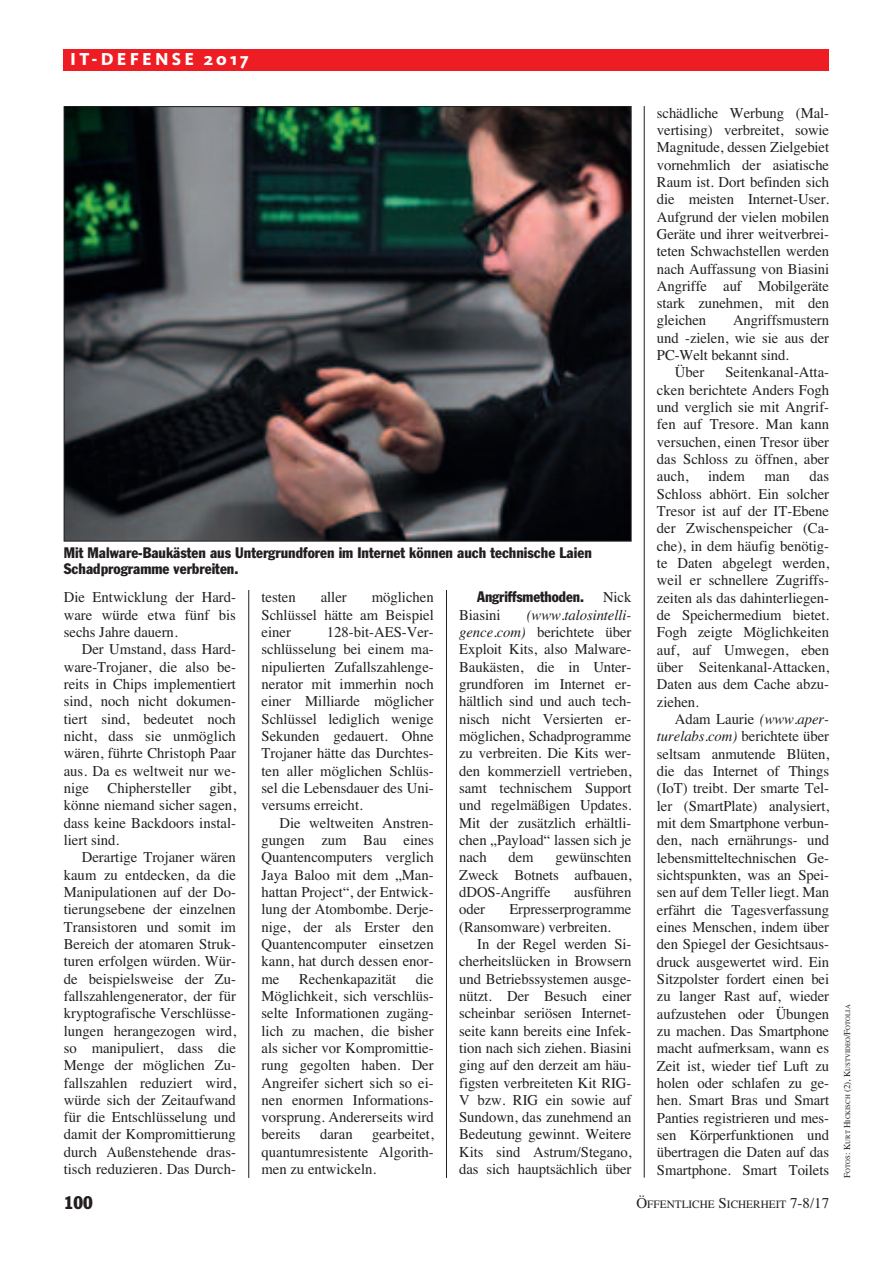
<style>
.page{position:relative;width:893px;height:1263px;background:#fff}
.page>*{position:absolute;margin:0;border:0;box-sizing:border-box;transform-origin:0 0}
.t1{font:800 18px "Kievit";letter-spacing:.175em;color:#fff}
.t2{font:condensed 18px "Franklin Gothic";color:#231f20}
.t3{font:15px/17.4px "Times";color:#231f20;text-align:justify}
.t4{font:condensed 15px/15.8px "Franklin Gothic";color:#231f20}
.t5{font:11.25px "Times";color:#231f20}
.t6{font:6.75px "Times";color:#231f20}
.s1{font-style:italic}
.s2{font-size:15px}
.s3{font-size:9px}
</style>
<div class="page">
<div style="left:64px;top:49px;width:765px;height:21px;background:#ee1d23"></div>
<hr style="left:248px;top:590px;width:1px;height:588px;background:#231f20">
<hr style="left:446px;top:590px;width:1px;height:588px;background:#231f20">
<hr style="left:644px;top:106px;width:1px;height:1071px;background:#231f20">
<img style="left:66px;top:108px;width:563px;height:431px">
<p class="t1" style="left:70px;top:53px;width:180px">IT-DEFENSE 2017</p>
<p class="t4" style="left:64px;top:546px;width:530px">Mit Malware-Baukästen aus Untergrundforen im Internet können auch technische Laien<br>Schadprogramme verbreiten.</p>
<p class="t3" style="left:64px;top:588px;width:174px">Die Entwicklung der Hard&shy;ware würde etwa fünf bis sechs Jahre dauern.</p>
<p class="t3" style="left:64px;top:640px;width:174px;text-indent:18px">Der Umstand, dass Hard&shy;ware-Trojaner, die also be&shy;reits in Chips implementiert sind, noch nicht dokumen&shy;tiert sind, bedeutet noch nicht, dass sie unmöglich wären, führte Christoph Paar aus. Da es weltweit nur we&shy;nige Chiphersteller gibt, könne niemand sicher sagen, dass keine Backdoors instal&shy;liert sind.</p>
<p class="t3" style="left:64px;top:848px;width:174px;text-indent:18px">Derartige Trojaner wären kaum zu entdecken, da die Manipulationen auf der Do&shy;tierungsebene der einzelnen Transistoren und somit im Bereich der atomaren Struk&shy;turen erfolgen würden. Wür&shy;de beispielsweise der Zu&shy;fallszahlengenerator, der für kryptografische Verschlüsse&shy;lungen herangezogen wird, so manipuliert, dass die Menge der möglichen Zu&shy;fallszahlen reduziert wird, würde sich der Zeitaufwand für die Entschlüsselung und damit der Kompromittierung durch Außenstehende dras&shy;tisch reduzieren. Das Durch-</p>
<p class="t3" style="left:262px;top:588px;width:36px">testen</p>
<p class="t3" style="left:321px;top:588px;width:28px">aller</p>
<p class="t3" style="left:262px;top:588px;width:174px;text-indent:110px">möglichen Schlüssel hätte am Beispiel einer</p>
<p class="t3" style="left:262px;top:623px;width:174px;text-indent:65px">128-bit-AES-Ver&shy;schlüsselung bei einem ma&shy;nipulierten Zufallszahlenge&shy;nerator mit immerhin noch einer Milliarde möglicher Schlüssel lediglich wenige Sekunden gedauert. Ohne Trojaner hätte das Durchtes&shy;ten aller möglichen Schlüs&shy;sel die Lebensdauer des Uni&shy;versums erreicht.</p>
<p class="t3" style="left:261px;top:814px;width:174px;text-indent:18px">Die weltweiten Anstren&shy;gungen zum Bau eines Quantencomputers verglich Jaya Baloo mit dem „Man&shy;hattan Project“, der Entwick&shy;lung der Atombombe. Derje&shy;nige, der als Erster den Quantencomputer einsetzen kann, hat durch dessen enor&shy;me</p>
<p class="t3" style="left:261px;top:970px;width:174px;text-indent:154px">die Möglichkeit, sich verschlüs&shy;selte Informationen zugäng&shy;lich zu machen, die bisher als sicher vor Kompromittie&shy;rung gegolten haben. Der Angreifer sichert sich so ei&shy;nen enormen Informations&shy;vorsprung. Andererseits wird bereits</p>
<p class="t3" style="left:299px;top:970px;width:99px">Rechenkapazität</p>
<p class="t3" style="left:320px;top:1125px;width:34px">daran</p>
<p class="t3" style="left:261px;top:1126px;width:174px;text-indent:111px">gearbeitet, quantumresistente Algorith&shy;men zu entwickeln.</p>
<p class="t4" style="left:477px;top:590px;width:108px">Angriffsmethoden.</p>
<p class="t3" style="left:603px;top:588px;width:30px">Nick</p>
<p class="t3" style="left:459px;top:606px;width:43px">Biasini</p>
<p class="t3" style="left:459px;top:606px;width:174px;text-indent:68px"><span class="s1">(www.talosintelli&shy;gence.com)</span> berichtete über Exploit Kits, also Malware-Baukästen, die in Unter&shy;grundforen im Internet er&shy;hältlich sind und auch tech&shy;nisch nicht Versierten er&shy;möglichen, Schadprogramme zu verbreiten. Die Kits wer&shy;den kommerziell vertrieben, samt technischem Support und regelmäßigen Updates.<br>Mit der zusätzlich erhältli&shy;chen „Payload“ lassen sich je nach</p>
<p class="t3" style="left:508px;top:848px;width:27px">dem</p>
<p class="t3" style="left:459px;top:848px;width:174px;text-indent:96px">gewünschten Zweck Botnets aufbauen, dDOS-Angriffe</p>
<p class="t3" style="left:574px;top:883px;width:59px">ausführen</p>
<p class="t3" style="left:459px;top:900px;width:27px">oder</p>
<p class="t3" style="left:459px;top:900px;width:174px;text-indent:50px">Erpresserprogramme (Ransomware) verbreiten.</p>
<p class="t3" style="left:459px;top:935px;width:174px;text-indent:18px">In der Regel werden Si&shy;cherheitslücken in Browsern und Betriebssystemen ausge&shy;nützt. Der Besuch einer scheinbar seriösen Internet&shy;seite kann bereits eine Infek&shy;tion nach sich ziehen. Biasini ging auf den derzeit am häu&shy;figsten verbreiteten Kit RIG-V bzw. RIG ein sowie auf Sundown, das zunehmend an Bedeutung gewinnt. Weitere Kits sind Astrum/Stegano, das sich hauptsächlich über</p>
<p class="t3" style="left:657px;top:104px;width:174px">schädliche Werbung (Mal&shy;vertising) verbreitet, sowie Magnitude, dessen Zielgebiet vornehmlich der asiatische Raum ist. Dort befinden sich die meisten Internet-User.<br>Aufgrund der vielen mobilen Geräte und ihrer weitverbrei&shy;teten Schwachstellen werden nach Auffassung von Biasini Angriffe auf Mobilgeräte stark zunehmen, mit den gleichen</p>
<p class="t3" style="left:733px;top:312px;width:98px">Angriffsmustern</p>
<p class="t3" style="left:657px;top:329px;width:174px">und -zielen, wie sie aus der</p>
<p class="t3" style="left:657px;top:346px;width:134px">PC-Welt bekannt sind.</p>
<p class="t3" style="left:675px;top:364px;width:31px">Über</p>
<p class="t3" style="left:657px;top:364px;width:174px;text-indent:69px">Seitenkanal-Atta&shy;cken berichtete Anders Fogh und verglich sie mit Angrif&shy;fen auf Tresore. Man kann versuchen, einen Tresor über das Schloss zu öffnen, aber auch,</p>
<p class="t3" style="left:657px;top:468px;width:174px;text-indent:153px">das Schloss abhört. Ein solcher Tresor ist auf der IT-Ebene der Zwischenspeicher (Ca&shy;che), in dem häufig benötig&shy;te Daten abgelegt werden, weil er schnellere Zugriffs&shy;zeiten als das dahinterliegen&shy;de Speichermedium bietet.<br>Fogh zeigte Möglichkeiten auf, auf Umwegen, eben über Seitenkanal-Attacken, Daten aus dem Cache abzu&shy;ziehen.</p>
<p class="t3" style="left:657px;top:710px;width:174px;text-indent:18px">Adam Laurie <span class="s1">(www.aper&shy;turelabs.com)</span> berichtete über seltsam anmutende Blüten, die das Internet of Things (IoT) treibt. Der smarte Tel&shy;ler (SmartPlate) analysiert, mit dem Smartphone verbun&shy;den, nach ernährungs- und lebensmitteltechnischen Ge&shy;sichtspunkten, was an Spei&shy;sen auf dem Teller liegt. Man erfährt die Tagesverfassung eines Menschen, indem über den Spiegel der Gesichtsaus&shy;druck ausgewertet wird. Ein Sitzpolster fordert einen bei zu langer Rast auf, wieder aufzustehen oder Übungen zu machen. Das Smartphone macht aufmerksam, wann es Zeit ist, wieder tief Luft zu holen oder schlafen zu ge&shy;hen. Smart Bras und Smart Panties registrieren und mes&shy;sen Körperfunktionen und übertragen die Daten auf das Smartphone. Smart Toilets</p>
<p class="t3" style="left:708px;top:467px;width:38px">indem</p>
<p class="t3" style="left:764px;top:467px;width:27px">man</p>
<p class="t2" style="left:64px;top:1196px;width:30px">100</p>
<p class="t5" style="left:636px;top:1198px;width:194px"><span class="s2">Ö</span>FFENTLICHE <span class="s2">S</span>ICHERHEIT <span class="s2">7-8/17</span></p>
<p class="t6" style="left:844px;top:1178px;width:175px;rotate:-90deg"><span class="s3">F</span>OTOS<span class="s3">: K</span>URT <span class="s3">H</span>ICKISCH <span class="s3">(2), K</span>USTVIDEO<span class="s3">/F</span>OTOLIA</p>
</div>
